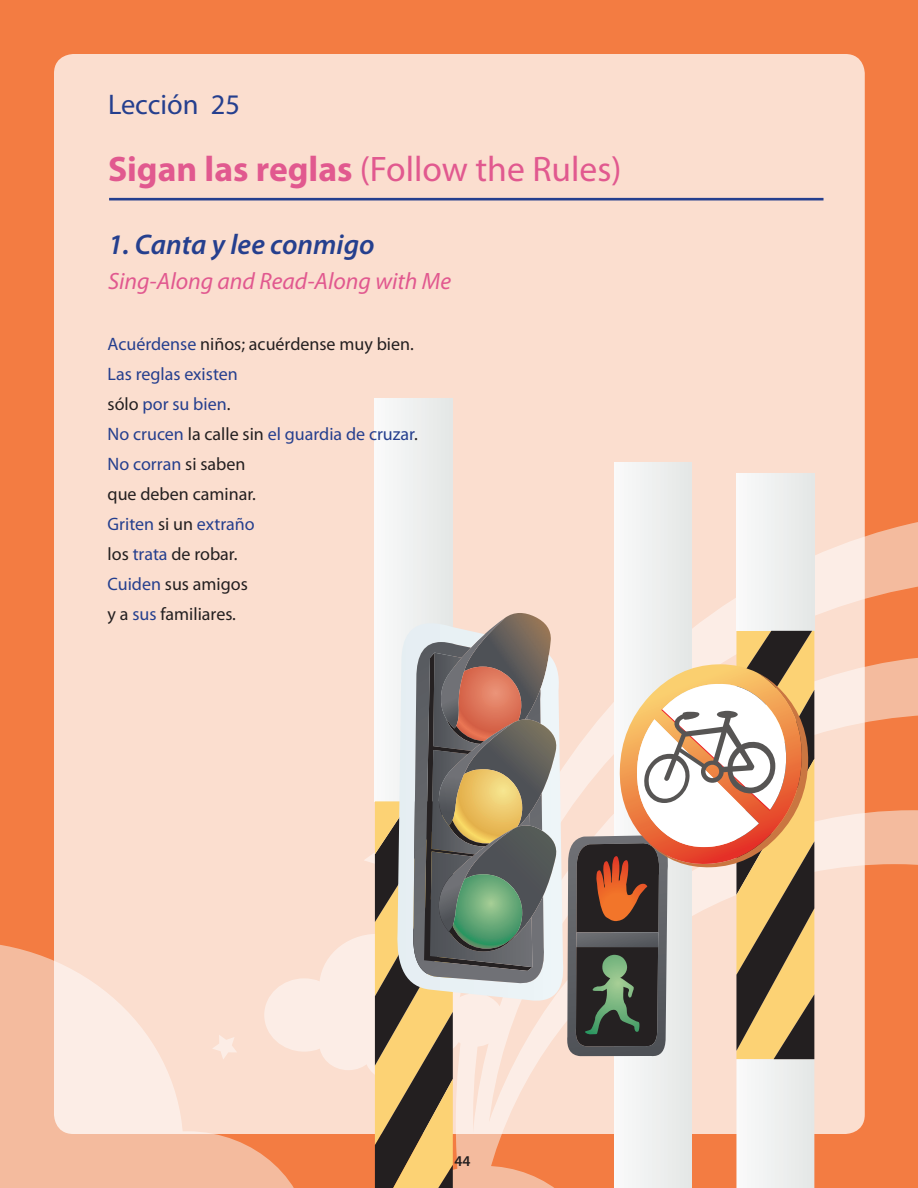
<style>
.page{position:relative;width:918px;height:1188px;background:#f37c42}
.page>*{position:absolute;margin:0;border:0;box-sizing:border-box;transform-origin:0 0}
.t1{font:35.55px "Myriad Pro";color:#e1598f}
.t2{font:italic 600 28.5px "Myriad Pro";color:#253f8e}
.t3{font:28.5px "Myriad Pro";color:#253f8e}
.t4{font:italic 23.7px "Myriad Pro";color:#e1588f}
.Paragraph_Style_1{font:18px "Myriad Pro";color:#231f20}
.Paragraph_Style_1-2{font:18px "Myriad Pro";color:#253f8e}
.Lyric{font:18px "Myriad Pro";color:#253f8e}
.t5{font:600 15px "Myriad Pro";color:#231f20}
.s1{font-weight:700}
.s2{color:#253f8e}
.s3{color:#231f20}
</style>
<div class="page">
<div style="left:0;top:945px;width:65px;height:243px;background:#f4bb9e"></div>
<svg style="left:65px;top:1132px;width:229px;height:56px;background:#f3b392"></svg>
<svg style="left:865px;top:522px;width:53px;height:77px;fill:#f4bb9e"></svg>
<svg style="left:865px;top:658px;width:53px;height:65px;background:#f3b392"></svg>
<svg style="left:814px;top:810px;width:104px;height:378px"></svg>
<div style="left:54px;top:54px;width:811px;height:1080px;background:#fbdecf;border-radius:19px"></div>
<hr style="left:109px;top:198px;width:715px;height:2px;background:#253f8e">
<div style="left:614px;top:462px;width:78px;height:726px;background:#eef0f0"></div>
<div style="left:736px;top:473px;width:78px;height:158px;background:#eef0f0"></div>
<div style="left:375px;top:398px;width:78px;height:285px;background:#eff1f1"></div>
<svg style="left:364px;top:613px;width:450px;height:575px;background:#c0ac98"></svg>
<p class="t3" style="left:108px;top:87px;width:133px">Lección 25</p>
<p class="t1" style="left:108px;top:148px;width:515px"><span class="s1">Sigan las reglas</span> (Follow the Rules)</p>
<p class="t2" style="left:108px;top:226px;width:268px">1. Canta y lee conmigo</p>
<p class="t4" style="left:108px;top:267px;width:345px">Sing-Along and Read-Along with Me</p>
<p class="Paragraph_Style_1" style="left:108px;top:332px;width:308px"><span class="s2">Acuérdense</span> niños; acuérdense muy bien.</p>
<p class="Paragraph_Style_1-2" style="left:108px;top:362px;width:132px">Las reglas existen</p>
<p class="Paragraph_Style_1-2" style="left:108px;top:392px;width:124px"><span class="s3">sólo</span> por su bien<span class="s3">.</span></p>
<p class="Paragraph_Style_1-2" style="left:108px;top:422px;width:312px">No crucen <span class="s3">la calle sin</span> el guardia de cruzar<span class="s3">.</span></p>
<p class="Paragraph_Style_1-2" style="left:108px;top:452px;width:139px">No corran <span class="s3">si saben</span></p>
<p class="Paragraph_Style_1" style="left:108px;top:482px;width:150px">que deben caminar.</p>
<p class="Lyric" style="left:108px;top:512px;width:149px">Griten <span class="s3">si un</span> extraño</p>
<p class="Paragraph_Style_1" style="left:108px;top:542px;width:132px">los <span class="s2">trata</span> de robar.</p>
<p class="Paragraph_Style_1" style="left:108px;top:572px;width:142px"><span class="s2">Cuiden</span> sus amigos</p>
<p class="Paragraph_Style_1" style="left:108px;top:602px;width:130px">y a <span class="s2">sus</span> familiares.</p>
<p class="t5" style="left:454px;top:1152px;width:18px">44</p>
</div>
